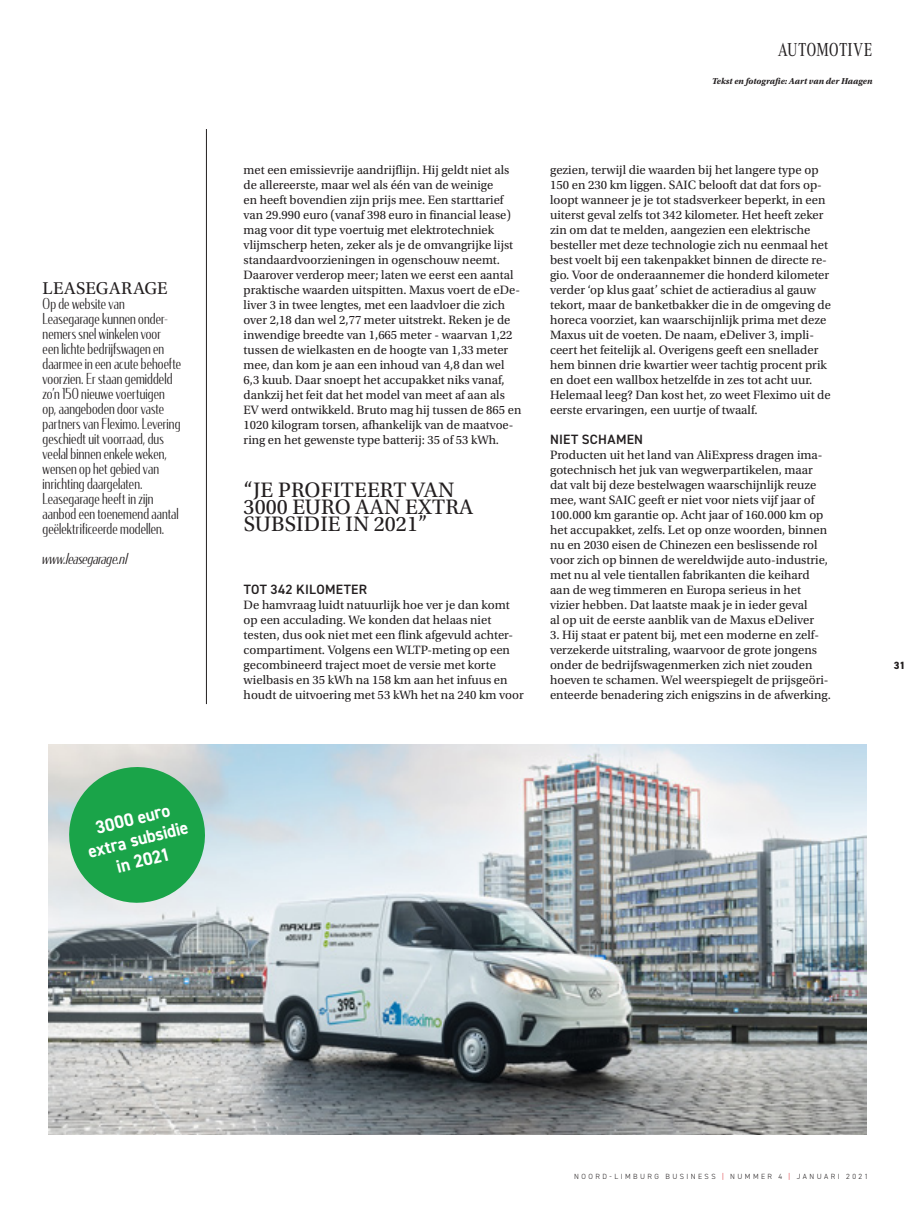
<style>
.page{position:relative;width:915px;height:1212px;background:#fff}
.page>*{position:absolute;margin:0;border:0;box-sizing:border-box;transform-origin:0 0}
.streamer_utopia{font:22.05px "Utopia Std";letter-spacing:.01em;color:#231f20}
.t1{font:19.5px "Corporate A Cond Pro";color:#231f20}
.fotbijschrift_dinn{font:700 18.3px "DIN2014";color:#fff;scale:.95 1}
.kop_kader{font:18px "Utopia Std";letter-spacing:.025em;color:#231f20}
.kadertekst_condor{font:300 15px/15px "Condor Cond";letter-spacing:.01em;color:#231f20;scale:.95 1}
.kadertekst_condor-2{font:italic 300 15px "Condor Cond";color:#231f20;scale:.95 1}
.platte_tekst{font:600 13.5px "DIN2014";letter-spacing:.025em;color:#231f20}
.tussenkop_dinn{font:600 13.5px "DIN2014";letter-spacing:.02em;color:#231f20}
.platte_tekst-2{font:12.75px/15px "Utopia Std";color:#231f20}
.t2{font:800 10.5px "DIN2014";color:#231f20}
.platte_tekst-3{font:italic 700 9px "Utopia Std";color:#231f20}
.t3{font:300 7.5px "DIN2014";letter-spacing:.325em;color:#231f20}
.s1{color:#d81c23}
</style>
<div class="page">
<hr style="left:206px;top:129px;width:1px;height:575px;background:#231f20">
<img style="left:49px;top:744px;width:816px;height:391px">
<svg style="left:62px;top:760px;width:150px;height:150px;background:#5fb97f"></svg>
<p class="kop_kader" style="left:43px;top:278px;width:126px">LEASEGARAGE</p>
<p class="kadertekst_condor" style="left:43px;top:296px;width:147px">Op de website van<br>Leasegarage kunnen onder&shy;nemers snel winkelen voor<br>een lichte bedrijfswagen en daarmee in een acute behoefte voorzien. Er staan gemiddeld zo’n 150 nieuwe voertuigen op, aangeboden door vaste partners van Fleximo. Levering geschiedt uit voorraad, dus veelal binnen enkele weken, wensen op het gebied van inrichting daargelaten.<br>Leasegarage heeft in zijn aanbod een toenemend aantal geëlektrificeerde modellen.</p>
<p class="kadertekst_condor-2" style="left:43px;top:549px;width:91px">www.leasegarage.nl</p>
<p class="fotbijschrift_dinn" style="left:93px;top:816px;width:81px;rotate:-14deg">3000 euro</p>
<p class="fotbijschrift_dinn" style="left:85px;top:840px;width:110px;rotate:-14deg">extra subsidie</p>
<p class="fotbijschrift_dinn" style="left:114px;top:855px;width:59px;rotate:-14deg">in 2021</p>
<p class="t1" style="left:777px;top:36px;width:96px">AUTOMOTIVE</p>
<p class="platte_tekst-3" style="left:712px;top:76px;width:162px">Tekst en fotografie: Aart van der Haagen</p>
<p class="platte_tekst-2" style="left:243px;top:163px;width:279px">met een emissievrije aandrijflijn. Hij geldt niet als de allereerste, maar wel als één van de weinige<br>en heeft bovendien zijn prijs mee. Een starttarief van 29.990 euro (vanaf 398 euro in financial lease) mag voor dit type voertuig met elektrotechniek vlijmscherp heten, zeker als je de omvangrijke lijst standaardvoorzieningen in ogenschouw neemt.<br>Daarover verderop meer; laten we eerst een aantal praktische waarden uitspitten. Maxus voert de eDe&shy;liver 3 in twee lengtes, met een laadvloer die zich over 2,18 dan wel 2,77 meter uitstrekt. Reken je de inwendige breedte van 1,665 meter - waarvan 1,22 tussen de wielkasten en de hoogte van 1,33 meter mee, dan kom je aan een inhoud van 4,8 dan wel 6,3 kuub. Daar snoept het accupakket niks vanaf, dankzij het feit dat het model van meet af aan als EV werd ontwikkeld. Bruto mag hij tussen de 865 en 1020 kilogram torsen, afhankelijk van de maatvoe&shy;ring en het gewenste type batterij: 35 of 53 kWh.</p>
<p class="streamer_utopia" style="left:243px;top:478px;width:212px">“JE PROFITEERT VAN</p>
<p class="streamer_utopia" style="left:243px;top:495px;width:231px">3000 EURO AAN EXTRA</p>
<p class="streamer_utopia" style="left:244px;top:512px;width:185px">SUBSIDIE IN 2021”</p>
<p class="platte_tekst" style="left:243px;top:580px;width:125px">TOT 342 KILOMETER</p>
<p class="platte_tekst-2" style="left:243px;top:598px;width:281px">De hamvraag luidt natuurlijk hoe ver je dan komt op een acculading. We konden dat helaas niet testen, dus ook niet met een flink afgevuld achter&shy;compartiment. Volgens een WLTP-meting op een gecombineerd traject moet de versie met korte wielbasis en 35 kWh na 158 km aan het infuus en houdt de uitvoering met 53 kWh het na 240 km voor</p>
<p class="platte_tekst-2" style="left:550px;top:163px;width:282px">gezien, terwijl die waarden bij het langere type op 150 en 230 km liggen. SAIC belooft dat dat fors op&shy;loopt wanneer je je tot stadsverkeer beperkt, in een uiterst geval zelfs tot 342 kilometer. Het heeft zeker zin om dat te melden, aangezien een elektrische besteller met deze technologie zich nu eenmaal het best voelt bij een takenpakket binnen de directe re&shy;gio. Voor de onderaannemer die honderd kilometer verder ‘op klus gaat’ schiet de actieradius al gauw tekort, maar de banketbakker die in de omgeving de horeca voorziet, kan waarschijnlijk prima met deze Maxus uit de voeten. De naam, eDeliver 3, impli&shy;ceert het feitelijk al. Overigens geeft een snellader hem binnen drie kwartier weer tachtig procent prik en doet een wallbox hetzelfde in zes tot acht uur.<br>Helemaal leeg? Dan kost het, zo weet Fleximo uit de eerste ervaringen, een uurtje of twaalf.</p>
<p class="tussenkop_dinn" style="left:550px;top:430px;width:94px">NIET SCHAMEN</p>
<p class="platte_tekst-2" style="left:550px;top:448px;width:279px">Producten uit het land van AliExpress dragen ima&shy;gotechnisch het juk van wegwerpartikelen, maar dat valt bij deze bestelwagen waarschijnlijk reuze mee, want SAIC geeft er niet voor niets vijf jaar of 100.000 km garantie op. Acht jaar of 160.000 km op het accupakket, zelfs. Let op onze woorden, binnen nu en 2030 eisen de Chinezen een beslissende rol voor zich op binnen de wereldwijde auto-industrie, met nu al vele tientallen fabrikanten die keihard aan de weg timmeren en Europa serieus in het vizier hebben. Dat laatste maak je in ieder geval<br>al op uit de eerste aanblik van de Maxus eDeliver</p>
<p class="platte_tekst-2" style="left:550px;top:628px;width:282px">3. Hij staat er patent bij, met een moderne en zelf&shy;verzekerde uitstraling, waarvoor de grote jongens onder de bedrijfswagenmerken zich niet zouden hoeven te schamen. Wel weerspiegelt de prijsgeöri&shy;ënteerde benadering zich enigszins in de afwerking.</p>
<p class="t2" style="left:893px;top:658px;width:13px">31</p>
<p class="t3" style="left:574px;top:1172px;width:295px">NOORD-LIMBURG BUSINESS <span class="s1">|</span> NUMMER 4 <span class="s1">|</span> JANUARI 2021</p>
</div>
